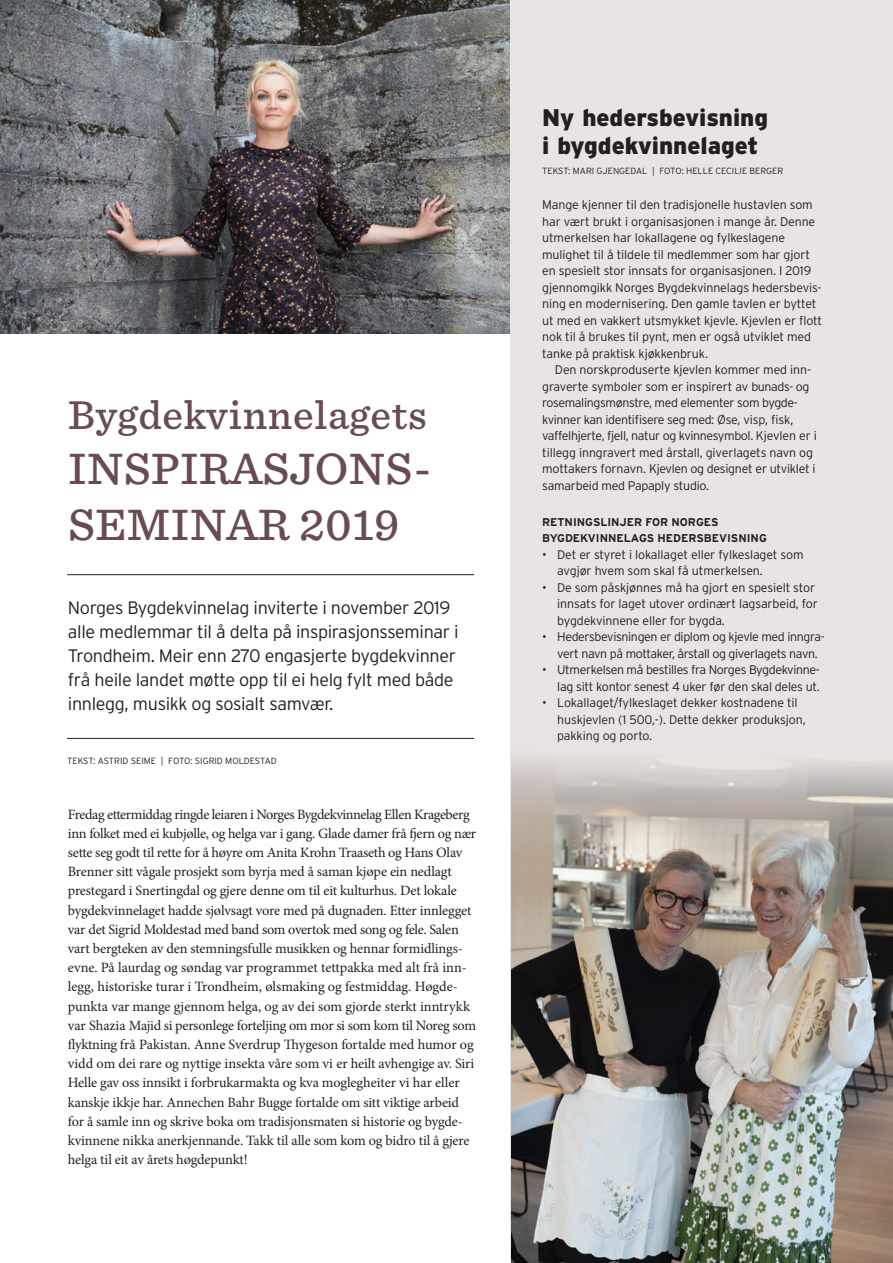
<style>
.page{position:relative;width:893px;height:1263px;background:#fff}
.page>*{position:absolute;margin:0;border:0;box-sizing:border-box;transform-origin:0 0}
.t1{font:500 45.9px/55.3px "Sentinel";letter-spacing:.01em;color:#694c51}
.t2{font:500 42px "Sentinel";letter-spacing:.02em;color:#694c51}
.t3{font:900 24px/28.8px "Interstate RES";color:#231f20}
.t4{font:300 18px/24px "Interstate RES";letter-spacing:-.02em;color:#231f20}
.t5{font:14.25px/19.2px "Minion Pro";letter-spacing:-.01em;color:#231f20}
.t6{font:300 12.45px/16.5px "Interstate RES";letter-spacing:-.01em;color:#231f20}
.t7{font:300 12.45px/16.5px "Interstate RES";letter-spacing:-.03em;color:#231f20}
.t8{font:700 11.25px/16.5px "Interstate RES";color:#231f20}
.t9{font:300 9px "Interstate RES";color:#231f20}
</style>
<div class="page">
<div style="left:510px;top:0;width:383px;height:1263px;background:#e8e4e3"></div>
<img style="left:511px;top:759px;width:382px;height:504px">
<hr style="left:67px;top:738px;width:407px;height:1px;background:#231f20">
<hr style="left:67px;top:574px;width:407px;height:1px;background:#231f20">
<img style="left:0;top:0;width:509px;height:333px">
<h2 class="t2" style="left:68px;top:383px;width:360px">Bygdekvinnelagets</h2>
<h1 class="t1" style="left:68px;top:439px;width:365px">INSPIRASJONS-<br>SEMINAR 2019</h1>
<p class="t4" style="left:68px;top:595px;width:392px">Norges Bygdekvinnelag inviterte i november 2019 alle medlemmar til å delta på inspirasjonsseminar i Trondheim. Meir enn 270 engasjerte bygdekvinner frå heile landet møtte opp til ei helg fylt med både innlegg, musikk og sosialt samvær.</p>
<p class="t9" style="left:67px;top:756px;width:211px">TEKST: ASTRID SEIME | FOTO: SIGRID MOLDESTAD</p>
<p class="t5" style="left:68px;top:804px;width:410px">Fredag ettermiddag ringde leiaren i Norges Bygdekvinnelag Ellen Krageberg inn folket med ei kubjølle, og helga var i gang. Glade damer frå fjern og nær sette seg godt til rette for å høyre om Anita Krohn Traaseth og Hans Olav Brenner sitt vågale prosjekt som byrja med å saman kjøpe ein nedlagt prestegard i Snertingdal og gjere denne om til eit kulturhus. Det lokale bygdekvinnelaget hadde sjølvsagt vore med på dugnaden. Etter innlegget var det Sigrid Moldestad med band som overtok med song og fele. Salen vart bergteken av den stemningsfulle musikken og hennar formidlings&shy;evne. På laurdag og søndag var programmet tettpakka med alt frå inn&shy;legg, historiske turar i Trondheim, ølsmaking og festmiddag. Høgde&shy;punkta var mange gjennom helga, og av dei som gjorde sterkt inntrykk var Shazia Majid si personlege forteljing om mor si som kom til Noreg som flyktning frå Pakistan. Anne Sverdrup Thygeson fortalde med humor og vidd om dei rare og nyttige insekta våre som vi er heilt avhengige av. Siri Helle gav oss innsikt i forbrukarmakta og kva moglegheiter vi har eller kanskje ikkje har. Annechen Bahr Bugge fortalde om sitt viktige arbeid for å samle inn og skrive boka om tradisjonsmaten si historie og bygde&shy;kvinnene nikka anerkjennande. Takk til alle som kom og bidro til å gjere helga til eit av årets høgdepunkt!</p>
<h3 class="t3" style="left:542px;top:102px;width:228px">Ny hedersbevisning i bygdekvinnelaget</h3>
<p class="t9" style="left:542px;top:165px;width:243px">TEKST: MARI GJENGEDAL | FOTO: HELLE CECILIE BERGER</p>
<p class="t6" style="left:542px;top:197px;width:282px">Mange kjenner til den tradisjonelle hustavlen som har vært brukt i organisasjonen i mange år. Denne utmerkelsen har lokallagene og fylkeslagene mulighet til å tildele til medlemmer som har gjort en spesielt stor innsats for organisasjonen. I 2019 gjennomgikk Norges Bygdekvinnelags hedersbevis&shy;ning en modernisering. Den gamle tavlen er byttet ut med en vakkert utsmykket kjevle. Kjevlen er flott nok til å brukes til pynt, men er også utviklet med tanke på praktisk kjøkkenbruk.</p>
<p class="t6" style="left:542px;top:362px;width:276px;text-indent:13px">Den norskproduserte kjevlen kommer med inn&shy;graverte symboler som er inspirert av bunads- og rosemalingsmønstre, med elementer som bygde&shy;kvinner kan identifisere seg med: Øse, visp, fisk, vaffelhjerte, fjell, natur og kvinnesymbol. Kjevlen er i tillegg inngravert med årstall, giverlagets navn og mottakers fornavn. Kjevlen og designet er utviklet i samarbeid med Papaply studio.</p>
<p class="t8" style="left:542px;top:513px;width:226px">RETNINGSLINJER FOR NORGES<br>BYGDEKVINNELAGS HEDERSBEVISNING</p>
<p class="t6" style="left:557px;top:546px;width:248px;text-indent:-15px">• Det er styret i lokallaget eller fylkeslaget som avgjør hvem som skal få utmerkelsen.</p>
<p class="t6" style="left:557px;top:579px;width:262px;text-indent:-15px">• De som påskjønnes må ha gjort en spesielt stor innsats for laget utover ordinært lagsarbeid, for bygdekvinnene eller for bygda.</p>
<p class="t7" style="left:557px;top:628px;width:269px;text-indent:-15px">• Hedersbevisningen er diplom og kjevle med inngra&shy;vert navn på mottaker, årstall og giverlagets navn.</p>
<p class="t7" style="left:542px;top:661px;width:279px;text-align:right">• Utmerkelsen må bestilles fra Norges Bygdekvinne&shy;lag sitt kontor senest 4 uker før den skal deles ut.</p>
<p class="t6" style="left:557px;top:694px;width:250px;text-indent:-15px">• Lokallaget/fylkeslaget dekker kostnadene til huskjevlen (1 500,-). Dette dekker produksjon, pakking og porto.</p>
</div>
